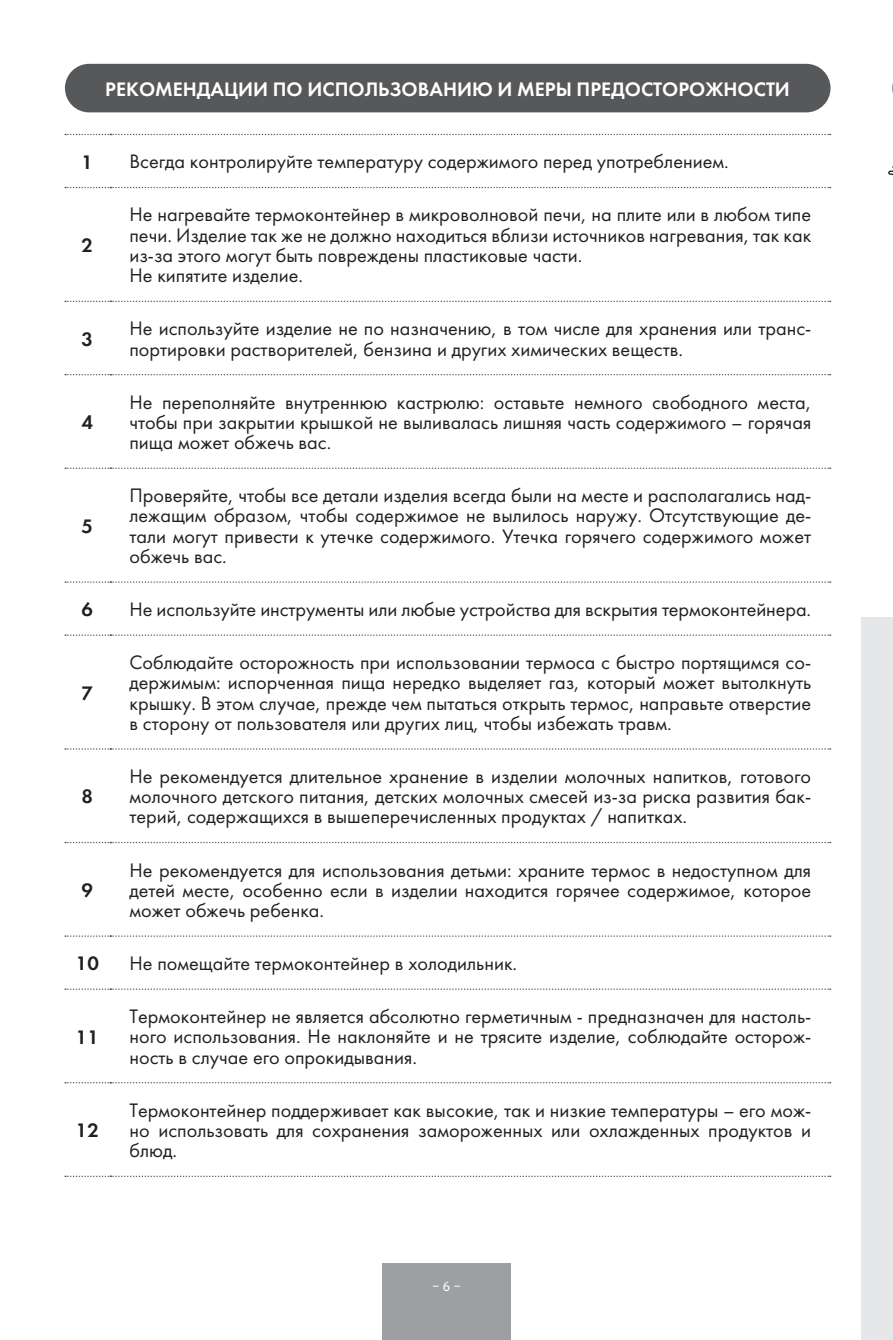
<style>
.page{position:relative;width:893px;height:1340px;background:#fff}
.page>*{position:absolute;margin:0;border:0;box-sizing:border-box;transform-origin:0 0}
.t1{font:20.25px/20.2px "Futura";color:#231f20;text-align:justify}
.t2{font:20.25px "Futura Demi";color:#fff}
.t3{font:20.25px "Futura Demi";color:#231f20}
.t4{font:13.5px "Circe";color:#fff}
</style>
<div class="page">
<div style="left:382px;top:1262px;width:129px;height:77px;background:#9d9fa2"></div>
<div style="left:862px;top:617px;width:31px;height:722px;background:#e6e7e9"></div>
<svg style="left:65px;top:134px;width:766px;height:1px"></svg>
<svg style="left:65px;top:187px;width:766px;height:1px"></svg>
<svg style="left:65px;top:301px;width:766px;height:1px"></svg>
<svg style="left:65px;top:374px;width:766px;height:1px"></svg>
<svg style="left:65px;top:467px;width:766px;height:2px"></svg>
<svg style="left:65px;top:581px;width:766px;height:1px"></svg>
<svg style="left:65px;top:634px;width:766px;height:2px"></svg>
<svg style="left:65px;top:748px;width:766px;height:1px"></svg>
<svg style="left:65px;top:841px;width:766px;height:2px"></svg>
<svg style="left:65px;top:935px;width:766px;height:1px"></svg>
<svg style="left:65px;top:988px;width:766px;height:1px"></svg>
<svg style="left:65px;top:1082px;width:766px;height:1px"></svg>
<svg style="left:65px;top:1175px;width:766px;height:1px"></svg>
<div style="left:65px;top:64px;width:765px;height:48px;background:#57585a;border-radius:24px"></div>
<svg style="left:888px;top:165px;width:5px;height:11px"></svg>
<p class="t2" style="left:105px;top:76px;width:686px">РЕКОМЕНДАЦИИ ПО ИСПОЛЬЗОВАНИЮ И МЕРЫ ПРЕДОСТОРОЖНОСТИ</p>
<p class="t3" style="left:82px;top:149px;width:13px">1</p>
<p class="t1" style="left:129px;top:151px;width:601px">Всегда контролируйте температуру содержимого перед употреблением.</p>
<p class="t3" style="left:82px;top:232px;width:13px">2</p>
<p class="t1" style="left:129px;top:204px;width:683px;text-align:left">Не нагревайте термоконтейнер в микроволновой печи, на плите или в любом типе печи. Изделие так же не должно находиться вблизи источников нагревания, так как из-за этого могут быть повреждены пластиковые части.<br>Не кипятите изделие.</p>
<p class="t3" style="left:82px;top:326px;width:13px">3</p>
<p class="t1" style="left:129px;top:318px;width:683px">Не используйте изделие не по назначению, в том числе для хранения или транс&shy;портировки растворителей, бензина и других химических веществ.</p>
<p class="t3" style="left:82px;top:409px;width:13px">4</p>
<p class="t3" style="left:82px;top:513px;width:13px">5</p>
<p class="t1" style="left:129px;top:391px;width:683px">Не переполняйте внутреннюю кастрюлю: оставьте немного свободного места, чтобы при закрытии крышкой не выливалась лишняя часть содержимого – горячая пища может обжечь вас.</p>
<p class="t1" style="left:129px;top:485px;width:683px">Проверяйте, чтобы все детали изделия всегда были на месте и располагались над&shy;лежащим образом, чтобы содержимое не вылилось наружу. Отсутствующие де&shy;тали могут привести к утечке содержимого. Утечка горячего содержимого может обжечь вас.</p>
<p class="t3" style="left:82px;top:597px;width:13px">6</p>
<p class="t1" style="left:129px;top:599px;width:683px">Не используйте инструменты или любые устройства для вскрытия термоконтейнера.</p>
<p class="t3" style="left:82px;top:680px;width:13px">7</p>
<p class="t3" style="left:82px;top:784px;width:13px">8</p>
<p class="t3" style="left:82px;top:877px;width:13px">9</p>
<p class="t1" style="left:129px;top:652px;width:683px">Соблюдайте осторожность при использовании термоса с быстро портящимся со&shy;держимым: испорченная пища нередко выделяет газ, который может вытолкнуть крышку. В этом случае, прежде чем пытаться открыть термос, направьте отверстие в сторону от пользователя или других лиц, чтобы избежать травм.</p>
<p class="t1" style="left:129px;top:766px;width:683px">Не рекомендуется длительное хранение в изделии молочных напитков, готового молочного детского питания, детских молочных смесей из-за риска развития бак&shy;терий, содержащихся в вышеперечисленных продуктах / напитках.</p>
<p class="t1" style="left:129px;top:859px;width:683px">Не рекомендуется для использования детьми: храните термос в недоступном для детей месте, особенно если в изделии находится горячее содержимое, которое может обжечь ребенка.</p>
<p class="t3" style="left:76px;top:950px;width:25px">10</p>
<p class="t1" style="left:129px;top:953px;width:389px">Не помещайте термоконтейнер в холодильник.</p>
<p class="t3" style="left:76px;top:1024px;width:25px">11</p>
<p class="t3" style="left:76px;top:1117px;width:25px">12</p>
<p class="t1" style="left:129px;top:1006px;width:683px">Термоконтейнер не является абсолютно герметичным - предназначен для настоль&shy;ного использования. Не наклоняйте и не трясите изделие, соблюдайте осторож&shy;ность в случае его опрокидывания.</p>
<p class="t1" style="left:129px;top:1099px;width:683px">Термоконтейнер поддерживает как высокие, так и низкие температуры – его мож&shy;но использовать для сохранения замороженных или охлажденных продуктов и блюд.</p>
<p class="t4" style="left:432px;top:1277px;width:31px">‒ 6 ‒</p>
</div>
